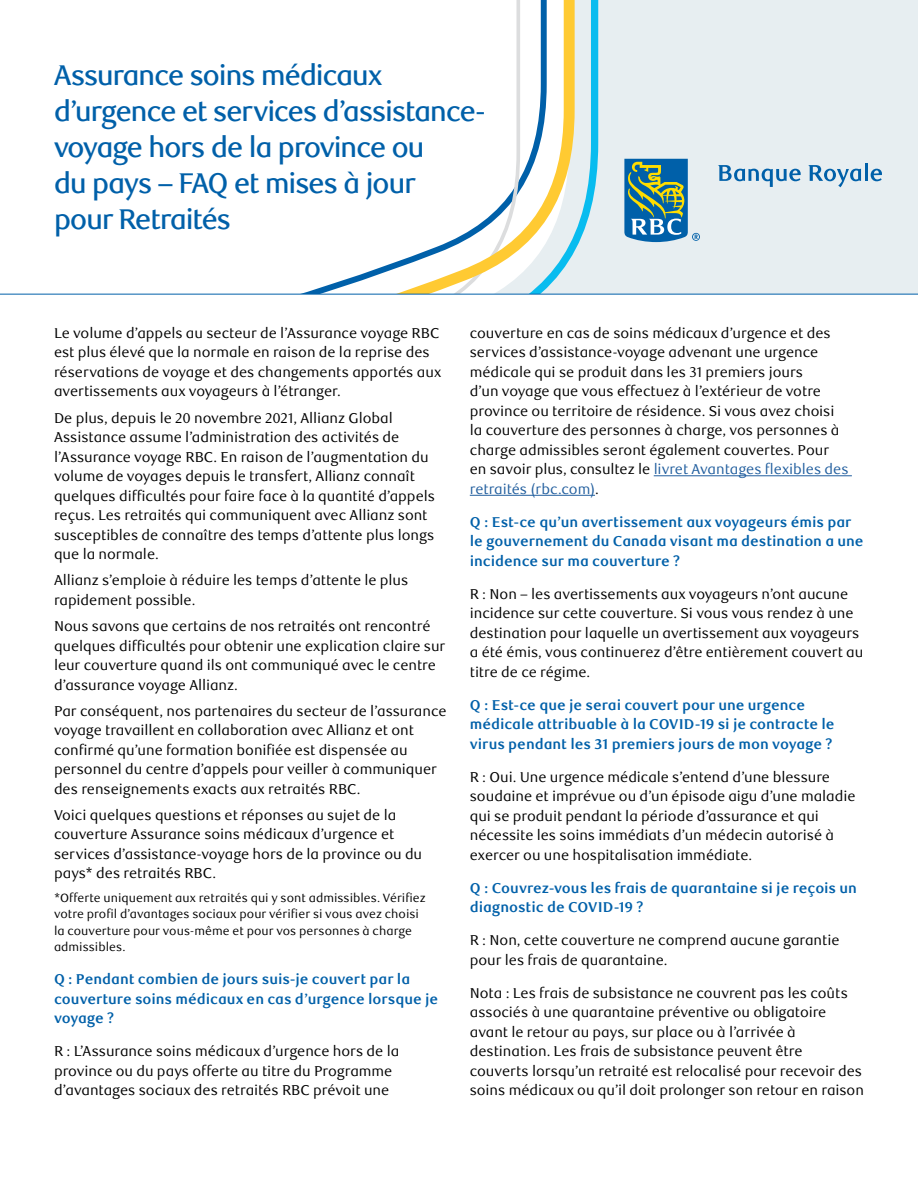
<style>
.page{position:relative;width:918px;height:1188px;background:#fff}
.page>*{position:absolute;margin:0;border:0;box-sizing:border-box;transform-origin:0 0}
.t1{font:500 28.5px/36px "RBC Display";letter-spacing:-.035em;color:#0060a9}
.t2{font:14.25px/19.5px "RBC Text";letter-spacing:-.005em;color:#000}
.t3{font:700 14.25px/19.5px "RBC Text";letter-spacing:-.005em;color:#0060a9}
.t4{font:12px/16.5px "RBC Text";letter-spacing:.005em;color:#000}
.s1{color:#215e9e}
</style>
<div class="page">
<div style="left:0;top:0;width:918px;height:294px;background:#e7eef1"></div>
<svg style="left:575px;top:0;width:23px;height:294px"></svg>
<svg style="left:0;top:0;width:575px;height:294px;background:#f9faf8"></svg>
<hr style="left:0;top:294px;width:918px;height:1px;background:#0060a9">
<hr style="left:654px;top:475px;width:198px;height:1px;background:#215e9e">
<hr style="left:470px;top:495px;width:125px;height:1px;background:#215e9e">
<svg style="left:624px;top:159px;width:76px;height:83px"></svg>
<svg style="left:718px;top:165px;width:83px;height:22px"></svg>
<svg style="left:808px;top:165px;width:53px;height:22px"></svg>
<hr style="left:865px;top:163px;width:3px;height:18px;background:#0060a9">
<svg style="left:871px;top:169px;width:11px;height:12px"></svg>
<h1 class="t1" style="left:54px;top:58px;width:432px">Assurance soins médicaux d’urgence et services d’assistance&shy;voyage hors de la province ou<br>du pays – FAQ et mises à jour<br>pour Retraités</h1>
<p class="t2" style="left:54px;top:324px;width:389px">Le volume d’appels au secteur de l’Assurance voyage RBC est plus élevé que la normale en raison de la reprise des réservations de voyage et des changements apportés aux avertissements aux voyageurs à l’étranger.</p>
<p class="t2" style="left:54px;top:408px;width:383px">De plus, depuis le 20 novembre 2021, Allianz Global Assistance assume l’administration des activités de l’Assurance voyage RBC. En raison de l’augmentation du volume de voyages depuis le transfert, Allianz connaît quelques difficultés pour faire face à la quantité d’appels reçus. Les retraités qui communiquent avec Allianz sont susceptibles de connaître des temps d’attente plus longs que la normale.</p>
<p class="t2" style="left:54px;top:571px;width:356px">Allianz s’emploie à réduire les temps d’attente le plus rapidement possible.</p>
<p class="t2" style="left:54px;top:617px;width:393px">Nous savons que certains de nos retraités ont rencontré quelques difficultés pour obtenir une explication claire sur leur couverture quand ils ont communiqué avec le centre d’assurance voyage Allianz.</p>
<p class="t2" style="left:54px;top:701px;width:394px">Par conséquent, nos partenaires du secteur de l’assurance voyage travaillent en collaboration avec Allianz et ont confirmé qu’une formation bonifiée est dispensée au personnel du centre d’appels pour veiller à communiquer des renseignements exacts aux retraités RBC.</p>
<p class="t2" style="left:54px;top:806px;width:370px">Voici quelques questions et réponses au sujet de la couverture Assurance soins médicaux d’urgence et services d’assistance-voyage hors de la province ou du pays* des retraités RBC.</p>
<p class="t4" style="left:54px;top:890px;width:373px">*Offerte uniquement aux retraités qui y sont admissibles. Vérifiez votre profil d’avantages sociaux pour vérifier si vous avez choisi la couverture pour vous-même et pour vos personnes à charge admissibles.</p>
<p class="t3" style="left:54px;top:970px;width:386px">Q : Pendant combien de jours suis-je couvert par la couverture soins médicaux en cas d’urgence lorsque je voyage ?</p>
<p class="t2" style="left:54px;top:1042px;width:347px">R : L’Assurance soins médicaux d’urgence hors de la province ou du pays offerte au titre du Programme d’avantages sociaux des retraités RBC prévoit une</p>
<p class="t2" style="left:470px;top:324px;width:380px">couverture en cas de soins médicaux d’urgence et des services d’assistance-voyage advenant une urgence médicale qui se produit dans les 31 premiers jours<br>d’un voyage que vous effectuez à l’extérieur de votre province ou territoire de résidence. Si vous avez choisi la couverture des personnes à charge, vos personnes à charge admissibles seront également couvertes. Pour en savoir plus, consultez le <span class="s1">livret Avantages flexibles des retraités (rbc.com)</span>.</p>
<p class="t3" style="left:470px;top:513px;width:395px">Q : Est-ce qu’un avertissement aux voyageurs émis par le gouvernement du Canada visant ma destination a une incidence sur ma couverture ?</p>
<p class="t2" style="left:470px;top:584px;width:395px">R : Non – les avertissements aux voyageurs n’ont aucune incidence sur cette couverture. Si vous vous rendez à une destination pour laquelle un avertissement aux voyageurs a été émis, vous continuerez d’être entièrement couvert au titre de ce régime.</p>
<p class="t3" style="left:470px;top:695px;width:366px">Q : Est-ce que je serai couvert pour une urgence médicale attribuable à la COVID-19 si je contracte le virus pendant les 31 premiers jours de mon voyage ?</p>
<p class="t2" style="left:470px;top:767px;width:387px">R : Oui. Une urgence médicale s’entend d’une blessure soudaine et imprévue ou d’un épisode aigu d’une maladie qui se produit pendant la période d’assurance et qui nécessite les soins immédiats d’un médecin autorisé à exercer ou une hospitalisation immédiate.</p>
<p class="t3" style="left:470px;top:878px;width:389px">Q : Couvrez-vous les frais de quarantaine si je reçois un diagnostic de COVID-19 ?</p>
<p class="t2" style="left:470px;top:931px;width:371px">R : Non, cette couverture ne comprend aucune garantie pour les frais de quarantaine.</p>
<p class="t2" style="left:470px;top:983px;width:396px">Nota : Les frais de subsistance ne couvrent pas les coûts associés à une quarantaine préventive ou obligatoire avant le retour au pays, sur place ou à l’arrivée à destination. Les frais de subsistance peuvent être couverts lorsqu’un retraité est relocalisé pour recevoir des soins médicaux ou qu’il doit prolonger son retour en raison</p>
</div>
